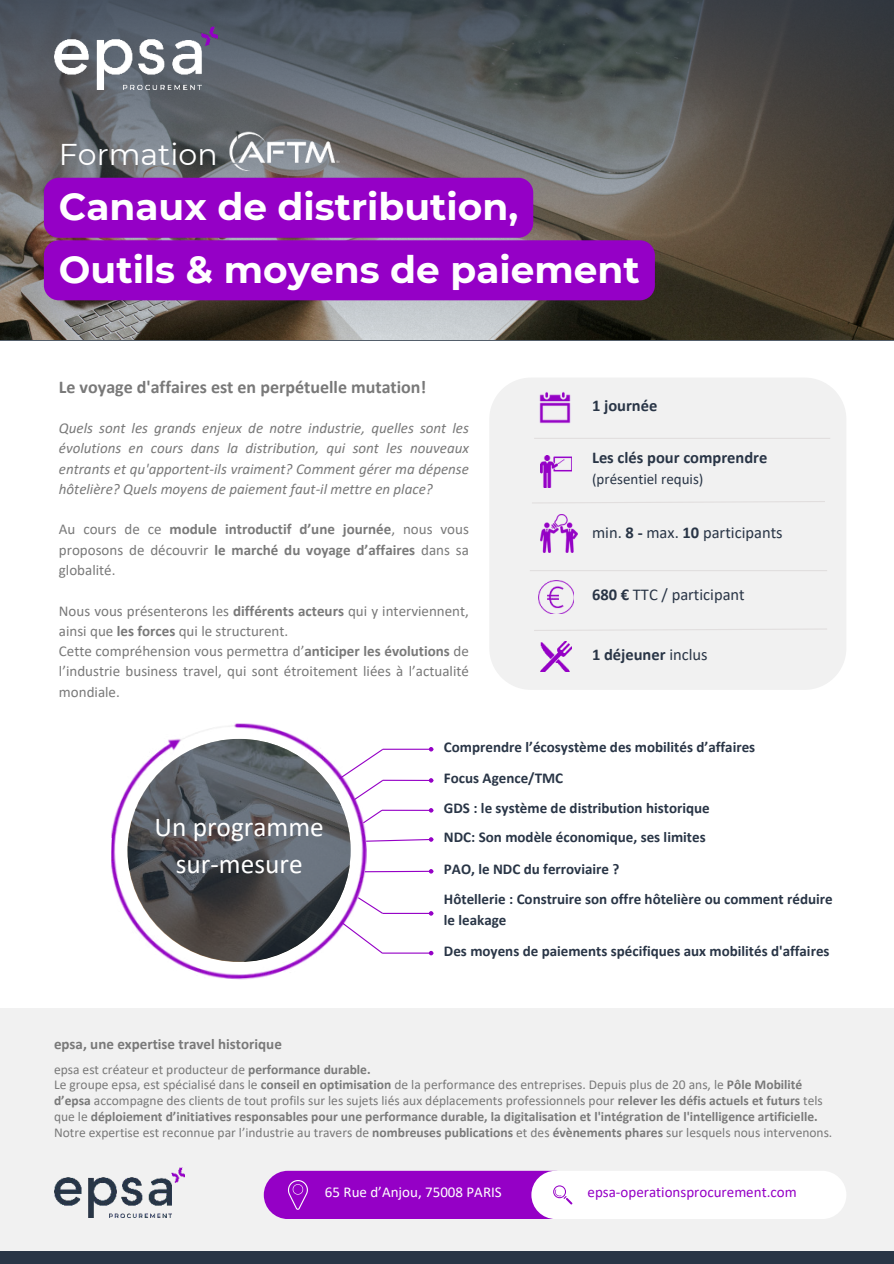
<style>
.page{position:relative;width:894px;height:1264px;background:#fff}
.page>*{position:absolute;margin:0;border:0;box-sizing:border-box;transform-origin:0 0}
.t1{font:700 37.5px/62.6px "Montserrat";color:#fff}
.t2{font:30px "Montserrat";color:#fff}
.t3{font:27.3px/37.3px "Calibri";color:#fff;text-align:center}
.t4{font:700 18px "Calibri";color:#797979}
.t5{font:700 16.5px "Calibri";color:#293546}
.t6{font:16.5px "Calibri";color:#293546}
.t7{font:15px/20.2px "Calibri";color:#797979;text-align:justify}
.t8{font:700 15px/30.6px "Calibri";color:#293546}
.t9{font:italic 15px/20.2px "Calibri";color:#797979;text-align:justify}
.t10{font:700 15px "Calibri";color:#797979}
.t11{font:15px "Calibri";color:#9500c6}
.t12{font:15px "Calibri";color:#fff}
.t13{font:15px "Calibri";color:#293546}
.t14{font:13.5px/15.8px "Calibri";color:#797979}
.s1{font-weight:700}
.s2{font-weight:400}
</style>
<div class="page">
<svg style="left:0;top:0;width:893px;height:340px;background:#595957"></svg>
<img style="left:54px;top:27px;width:163px;height:63px">
<div style="left:0;top:1008px;width:893px;height:255px;background:#f1f1f1"></div>
<div style="left:0;top:1250px;width:893px;height:13px;background:#293546"></div>
<div style="left:264px;top:1170px;width:314px;height:48px;background:#9500c6;border-radius:24px"></div>
<div style="left:531px;top:1170px;width:315px;height:48px;background:#fff;border-radius:24px"></div>
<svg style="left:553px;top:1185px;width:19px;height:19px"></svg>
<svg style="left:288px;top:1180px;width:20px;height:29px"></svg>
<img style="left:54px;top:1167px;width:130px;height:50px">
<div style="left:489px;top:378px;width:357px;height:312px;background:#f1f1f1"></div>
<img style="left:540px;top:514px;width:37px;height:38px">
<img style="left:534px;top:387px;width:41px;height:41px">
<hr style="left:534px;top:438px;width:296px;height:1px;background:#e1dede">
<svg style="left:530px;top:500px;width:295px;height:4px"></svg>
<hr style="left:529px;top:570px;width:297px;height:1px;background:#e1dede">
<img style="left:540px;top:455px;width:31px;height:32px">
<svg style="left:533px;top:628px;width:295px;height:3px"></svg>
<img style="left:229px;top:131px;width:110px;height:39px">
<img style="left:538px;top:580px;width:35px;height:34px">
<div style="left:44px;top:178px;width:489px;height:60px;background:#9500c6;border-radius:15px"></div>
<div style="left:44px;top:240px;width:610px;height:60px;background:#9500c6"></div>
<img style="left:111px;top:723px;width:258px;height:257px">
<svg style="left:362px;top:808px;width:20px;height:16px"></svg>
<hr style="left:382px;top:779px;width:47px;height:2px;background:#9500c6">
<svg style="left:429px;top:778px;width:4px;height:4px"></svg>
<hr style="left:382px;top:809px;width:47px;height:2px;background:#9500c6">
<svg style="left:429px;top:808px;width:4px;height:4px"></svg>
<svg style="left:338px;top:747px;width:46px;height:54px"></svg>
<hr style="left:382px;top:748px;width:47px;height:1px;background:#9500c6">
<svg style="left:429px;top:747px;width:4px;height:4px"></svg>
<svg style="left:356px;top:896px;width:26px;height:19px"></svg>
<hr style="left:382px;top:912px;width:47px;height:2px;background:#9500c6">
<svg style="left:429px;top:911px;width:4px;height:4px"></svg>
<svg style="left:341px;top:921px;width:43px;height:33px"></svg>
<hr style="left:382px;top:952px;width:47px;height:1px;background:#9500c6">
<svg style="left:429px;top:950px;width:4px;height:5px"></svg>
<svg style="left:365px;top:837px;width:68px;height:5px"></svg>
<hr style="left:365px;top:870px;width:64px;height:2px;background:#9500c6">
<svg style="left:429px;top:869px;width:4px;height:4px"></svg>
<img style="left:540px;top:641px;width:31px;height:30px">
<svg style="left:128px;top:739px;width:222px;height:222px;background:#53565b"></svg>
<h2 class="t2" style="left:59px;top:134px;width:160px">Formation</h2>
<h1 class="t1" style="left:59px;top:174px;width:582px">Canaux de distribution,<br>Outils &amp; moyens de paiement</h1>
<h3 class="t4" style="left:59px;top:374px;width:369px">Le voyage d'affaires est en perpétuelle mutation!</h3>
<p class="t9" style="left:59px;top:417px;width:411px">Quels sont les grands enjeux de notre industrie, quelles sont les évolutions en cours dans la distribution, qui sont les nouveaux entrants et qu'apportent-ils vraiment? Comment gérer ma dépense hôtelière? Quels moyens de paiement faut-il mettre en place?</p>
<p class="t7" style="left:59px;top:519px;width:411px">Au cours de ce <span class="s1">module introductif d’une journée</span>, nous vous proposons de découvrir <span class="s1">le marché du voyage d’affaires</span> dans sa globalité.</p>
<p class="t7" style="left:59px;top:600px;width:411px;text-align:left">Nous vous présenterons les <span class="s1">différents acteurs</span> qui y interviennent, ainsi que <span class="s1">les forces</span> qui le structurent.<br>Cette compréhension vous permettra d’<span class="s1">anticiper les évolutions</span> de l’industrie business travel, qui sont étroitement liées à l’actualité mondiale.</p>
<p class="t5" style="left:592px;top:394px;width:67px">1 journée</p>
<p class="t5" style="left:592px;top:446px;width:177px">Les clés pour comprendre</p>
<p class="t13" style="left:592px;top:468px;width:113px">(présentiel requis)</p>
<p class="t6" style="left:592px;top:521px;width:192px">min. <span class="s1">8 -</span> max. <span class="s1">10</span> participants</p>
<p class="t6" style="left:592px;top:583px;width:154px"><span class="s1">680 €</span> TTC / participant</p>
<p class="t5" style="left:592px;top:642px;width:117px">1 déjeuner <span class="s2">inclus</span></p>
<h3 class="t3" style="left:154px;top:807px;width:171px">Un programme sur-mesure</h3>
<p class="t10" style="left:54px;top:1033px;width:229px">epsa, une expertise travel historique</p>
<p class="t8" style="left:444px;top:731px;width:313px">Comprendre l’écosystème des mobilités d’affaires<br>Focus Agence/TMC<br>GDS : le système de distribution historique</p>
<p class="t8" style="left:444px;top:820px;width:390px;line-height:31.3px">NDC: Son modèle économique, ses limites<br>PAO, le NDC du ferroviaire ?<br>Hôtellerie : Construire son offre hôtelière ou comment réduire</p>
<p class="t8" style="left:444px;top:903px;width:387px;line-height:31px">le leakage<br>Des moyens de paiements spécifiques aux mobilités d'affaires</p>
<p class="t14" style="left:54px;top:1060px;width:779px">epsa est créateur et producteur de <span class="s1">performance durable.<br></span>Le groupe epsa, est spécialisé dans le <span class="s1">conseil en optimisation</span> de la performance des entreprises. Depuis plus de 20 ans, le <span class="s1">Pôle Mobilité d’epsa</span> accompagne des clients de tout profils sur les sujets liés aux déplacements professionnels pour <span class="s1">relever les défis actuels et futurs</span> tels que le <span class="s1">déploiement d’initiatives responsables pour une performance durable, la digitalisation et l'intégration de l'intelligence artificielle.<br></span>Notre expertise est reconnue par l’industrie au travers de <span class="s1">nombreuses publications</span> et des <span class="s1">évènements phares</span> sur lesquels nous intervenons.</p>
<p class="t12" style="left:325px;top:1181px;width:178px">65 Rue d’Anjou, 75008 PARIS</p>
<p class="t11" style="left:587px;top:1181px;width:211px">epsa-operationsprocurement.com</p>
</div>
